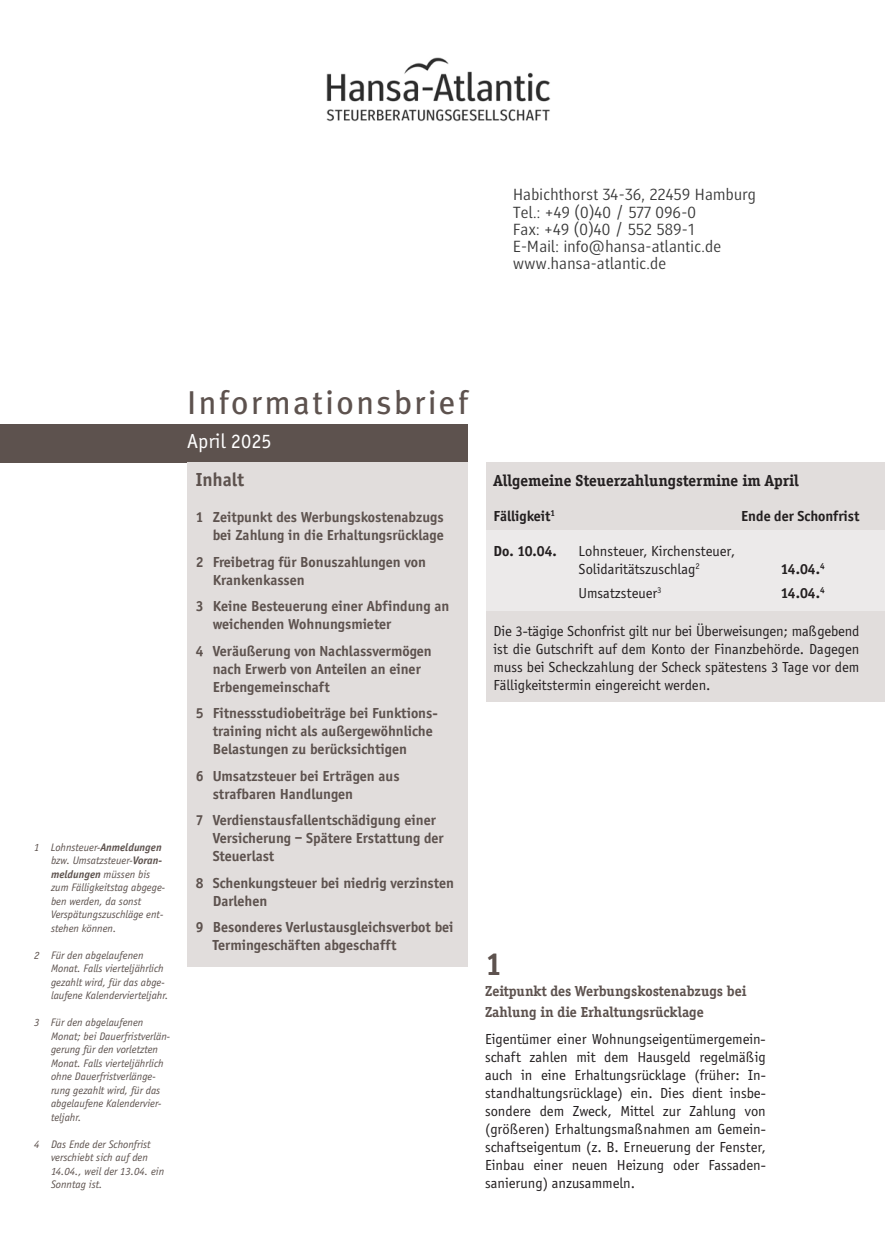
<style>
.page{position:relative;width:885px;height:1259px;background:#fff}
.page>*{position:absolute;margin:0;border:0;box-sizing:border-box;transform-origin:0 0}
.t1{font:33px "Meta Plus";letter-spacing:.075em;color:#5d524e}
.t2{font:700 33px "Officina Serif";color:#5d524e}
.t3{font:21px "Officina Sans";color:#fff}
.t4{font:700 19.5px "Officina Sans";color:#5d524e}
.t5{font:700 16.5px "Officina Serif";color:#231f20}
.t6{font:16.35px/17.2px "Molecula";letter-spacing:.01em;color:#383838}
.t7{font:15px/18px "Officina Sans";color:#231f20;text-align:justify}
.t8{font:700 15px/18px "Officina Sans";color:#5d524e}
.t9{font:700 15px/21px "Officina Serif";color:#5d524e}
.t10{font:700 15px "Officina Sans";color:#231f20}
.t11{font:italic 11.25px/13.5px "Officina Sans";color:#5d524e}
.s1{font-weight:700}
</style>
<div class="page">
<img style="left:327px;top:57px;width:223px;height:65px">
<div style="left:468px;top:462px;width:416px;height:240px;background:#e1dddc"></div>
<div style="left:0;top:424px;width:468px;height:38px;background:#5d524e"></div>
<div style="left:485px;top:530px;width:399px;height:81px;background:#eceaea"></div>
<div style="left:468px;top:421px;width:17px;height:374px;background:#fff"></div>
<div style="left:187px;top:462px;width:281px;height:504px;background:#e1dddc"></div>
<p class="t6" style="left:513px;top:188px;width:244px">Habichthorst 34-36, 22459 Hamburg<br>Tel.: +49 (0)40 / 577 096-0<br>Fax: +49 (0)40 / 552 589-1<br>E-Mail: info@hansa-atlantic.de www.hansa-atlantic.de</p>
<p class="t11" style="left:51px;top:841px;width:116px;text-indent:-17px">1 Lohnsteuer-<span class="s1">Anmeldungen </span>bzw. Umsatzsteuer-<span class="s1">Voran&shy;meldungen</span> müssen bis zum Fälligkeitstag abgege&shy;ben werden, da sonst<br>Verspätungszuschläge ent&shy;stehen können.</p>
<p class="t11" style="left:51px;top:949px;width:119px;text-indent:-17px">2 Für den abgelaufenen<br>Monat. Falls vierteljährlich gezahlt wird, für das abge&shy;laufene Kalendervierteljahr.</p>
<p class="t11" style="left:51px;top:1016px;width:120px;text-indent:-17px">3 Für den abgelaufenen<br>Monat; bei Dauerfristverlän&shy;gerung für den vorletzten<br>Monat. Falls vierteljährlich ohne Dauerfristverlänge&shy;rung gezahlt wird, für das abgelaufene Kalendervier&shy;teljahr.</p>
<p class="t11" style="left:51px;top:1138px;width:115px;text-indent:-17px">4 Das Ende der Schonfrist verschiebt sich auf den<br>14.04., weil der 13.04. ein<br>Sonntag ist.</p>
<h1 class="t1" style="left:187px;top:383px;width:282px">Informationsbrief</h1>
<h2 class="t3" style="left:187px;top:433px;width:86px">April 2025</h2>
<h3 class="t4" style="left:196px;top:472px;width:50px">Inhalt</h3>
<p class="t8" style="left:196px;top:509px;width:249px;text-align:right">1 Zeitpunkt des Werbungskostenabzugs bei Zahlung in die Erhaltungsrücklage</p>
<p class="t8" style="left:213px;top:554px;width:214px;text-indent:-17px">2 Freibetrag für Bonuszahlungen von<br>Krankenkassen</p>
<p class="t8" style="left:213px;top:598px;width:238px;text-indent:-17px">3 Keine Besteuerung einer Abfindung an weichenden Wohnungsmieter</p>
<p class="t8" style="left:213px;top:643px;width:220px;text-indent:-17px">4 Veräußerung von Nachlassvermögen nach Erwerb von Anteilen an einer<br>Erbengemeinschaft</p>
<p class="t8" style="left:213px;top:705px;width:226px;text-indent:-17px">5 Fitnessstudiobeiträge bei Funktions&shy;training nicht als außergewöhnliche<br>Belastungen zu berücksichtigen</p>
<p class="t8" style="left:213px;top:768px;width:188px;text-indent:-17px">6 Umsatzsteuer bei Erträgen aus strafbaren Handlungen</p>
<p class="t8" style="left:213px;top:812px;width:232px;text-indent:-17px">7 Verdienstausfallentschädigung einer<br>Versicherung – Spätere Erstattung der<br>Steuerlast</p>
<p class="t8" style="left:213px;top:875px;width:243px;text-indent:-17px">8 Schenkungsteuer bei niedrig verzinsten<br>Darlehen</p>
<p class="t8" style="left:213px;top:919px;width:242px;text-indent:-17px">9 Besonderes Verlustausgleichsverbot bei<br>Termingeschäften abgeschafft</p>
<p class="t5" style="left:493px;top:474px;width:307px">Allgemeine Steuerzahlungstermine im April</p>
<p class="t10" style="left:493px;top:510px;width:63px">Fälligkeit<sup>1</sup></p>
<p class="t10" style="left:741px;top:510px;width:120px">Ende der Schonfrist</p>
<p class="t10" style="left:493px;top:545px;width:65px">Do. 10.04.</p>
<p class="t7" style="left:578px;top:543px;width:158px">Lohnsteuer, Kirchensteuer,<br>Solidaritätszuschlag<sup>2</sup></p>
<p class="t10" style="left:780px;top:563px;width:46px">14.04.<sup>4</sup></p>
<p class="t7" style="left:578px;top:585px;width:84px">Umsatzsteuer<sup>3</sup></p>
<p class="t10" style="left:780px;top:587px;width:46px">14.04.<sup>4</sup></p>
<p class="t7" style="left:493px;top:622px;width:367px">Die 3-tägige Schonfrist gilt nur bei Überweisungen; maßgebend ist die Gutschrift auf dem Konto der Finanzbehörde. Dagegen muss bei Scheckzahlung der Scheck spätestens 3 Tage vor dem Fälligkeitstermin eingereicht werden.</p>
<h1 class="t2" style="left:485px;top:951px;width:19px">1</h1>
<p class="t9" style="left:485px;top:982px;width:263px">Zeitpunkt des Werbungskostenabzugs bei<br>Zahlung in die Erhaltungsrücklage</p>
<p class="t7" style="left:485px;top:1031px;width:282px">Eigentümer einer Wohnungseigentümergemein&shy;schaft zahlen mit dem Hausgeld regelmäßig auch in eine Erhaltungsrücklage (früher: In&shy;standhaltungsrücklage) ein. Dies dient insbe&shy;sondere dem Zweck, Mittel zur Zahlung von (größeren) Erhaltungsmaßnahmen am Gemein&shy;schaftseigentum (z. B. Erneuerung der Fenster, Einbau einer neuen Heizung oder Fassaden&shy;sanierung) anzusammeln.</p>
</div>
